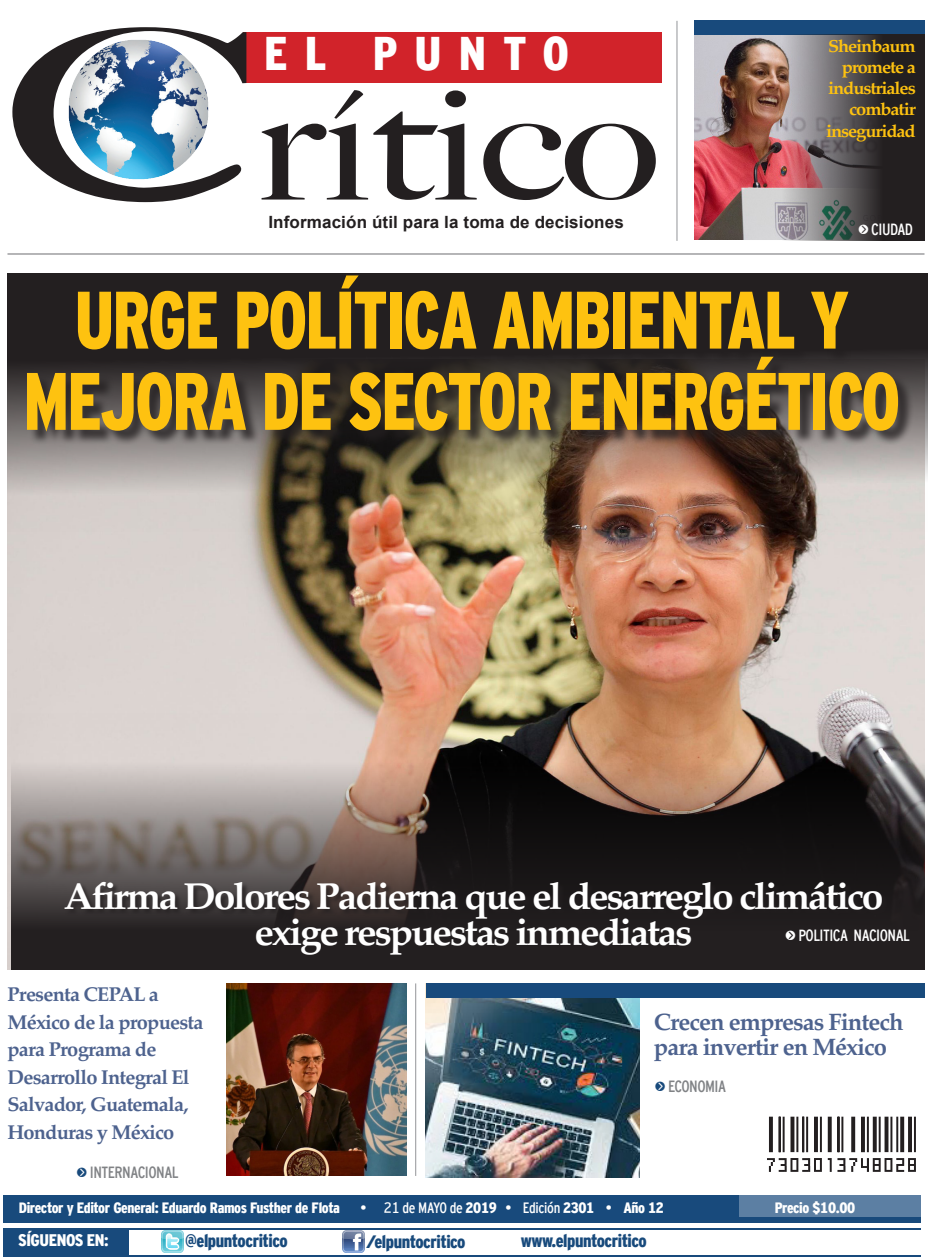
<style>
.page{position:relative;width:932px;height:1258px;background:#fff}
.page>*{position:absolute;margin:0;border:0;box-sizing:border-box;transform-origin:0 0}
._11Tit-rojo_GDE{font:900 81.25px/81.2px "Interstate Cond Mono";letter-spacing:-.025em;color:#fec210;text-align:center;scale:.85 1}
.t1{font:900 47.12px "Interstate Cond Mono";letter-spacing:.36em;color:#fff}
._13_Titulo2das{font:700 37.5px/35px "Palatino";letter-spacing:-.06em;color:#fff;text-align:center;scale:1.04 1}
._13_Titulo2das-2{font:700 23.75px/25px "Palatino";letter-spacing:-.04em;color:#4d628e}
._13_Titulo2das-3{font:700 20px/27.5px "Palatino";letter-spacing:-.04em;color:#4d628e}
.PIE2-Redes{font:900 18px "Interstate Cond Mono";letter-spacing:-.025em;color:#184a7c}
._13_Titulo2das-4{font:700 17.5px/21.2px "Palatino";letter-spacing:-.06em;color:#fec210;text-align:right;scale:1.04 1}
.t2{font:700 16.88px "Arial";letter-spacing:.005em;color:#231f20}
.PIE2Siguenos{font:900 16.75px "Interstate Cond Mono";letter-spacing:-.025em;color:#fff}
.t3{font:16.25px "Interstate Cond Mono";letter-spacing:-.035em;color:#fff}
.t4{font:16.25px "Interstate Cond Mono";letter-spacing:-.035em;color:#808285}
.PIE1_regular{font:900 15px "Interstate Cond Mono";letter-spacing:-.025em;color:#fff}
.PIE1_regular-2{font:15px "Interstate Cond Mono";letter-spacing:-.02em;color:#fff}
.s1{font-family:"KG Arrows";font-size:17.5px}
.s2{font-family:"KG Arrows";font-size:17.5px;color:#184a7c}
.s3{font-weight:900}
.s4{color:#184a7c}
</style>
<div class="page">
<img style="left:7px;top:532px;width:917px;height:438px">
<img style="left:7px;top:273px;width:920px;height:259px">
<div style="left:29px;top:277px;width:885px;height:169px;background:#231f20;opacity:.75"></div>
<svg style="left:11px;top:713px;width:913px;height:257px;background:#71645d"></svg>
<img style="left:695px;top:35px;width:49px;height:204px">
<hr style="left:3px;top:1255px;width:918px;height:2px;background:#184a7c">
<div style="left:4px;top:1195px;width:917px;height:27px;background:#184a7c"></div>
<hr style="left:7px;top:254px;width:917px;height:1px;background:#6c6d70">
<div style="left:3px;top:1229px;width:126px;height:28px;background:#184a7c"></div>
<hr style="left:3px;top:1228px;width:918px;height:1px;background:#184a7c">
<div style="left:739px;top:1195px;width:182px;height:22px;background:#5c7fa3"></div>
<svg style="left:767px;top:1117px;width:149px;height:55px"></svg>
<div style="left:244px;top:32px;width:418px;height:51px;background:#d1232a"></div>
<svg style="left:12px;top:27px;width:234px;height:175px"></svg>
<svg style="left:262px;top:90px;width:394px;height:110px"></svg>
<img style="left:162px;top:1231px;width:21px;height:21px">
<img style="left:343px;top:1231px;width:22px;height:22px">
<div style="left:694px;top:20px;width:230px;height:15px;background:#184a7c"></div>
<img style="left:227px;top:983px;width:180px;height:193px">
<img style="left:426px;top:998px;width:213px;height:180px">
<div style="left:426px;top:983px;width:498px;height:15px;background:#184a7c"></div>
<hr style="left:415px;top:983px;width:1px;height:193px;background:#939598">
<hr style="left:677px;top:21px;width:1px;height:220px;background:#939598">
<img style="left:744px;top:35px;width:181px;height:206px">
<div style="left:65px;top:882px;width:824px;height:79px;background:#231f20;opacity:.75"></div>
<p class="t1" style="left:264px;top:27px;width:306px">EL PUNTO</p>
<p class="t2" style="left:268px;top:211px;width:357px">Información útil para la toma de decisiones</p>
<p class="_13_Titulo2das-4" style="left:826px;top:35px;width:88px">Sheinbaum promete a industriales combatir inseguridad</p>
<p class="t3" style="left:858px;top:220px;width:56px"><span class="s1">u</span> CIUDAD</p>
<p class="_11Tit-rojo_GDE" style="left:23px;top:279px;width:1033px">URGE POLÍTICA AMBIENTAL Y<br>MEJORA DE SECTOR ENERGÉTICO</p>
<p class="_13_Titulo2das" style="left:64px;top:878px;width:790px">Afirma Dolores Padierna que el desarreglo climático exige respuestas inmediatas</p>
<p class="t3" style="left:785px;top:926px;width:126px"><span class="s1">u</span> POLITICA NACIONAL</p>
<p class="_13_Titulo2das-3" style="left:8px;top:980px;width:197px">Presenta CEPAL a<br>México de la propuesta para Programa de<br>Desarrollo Integral El<br>Salvador, Guatemala,<br>Honduras y México</p>
<p class="t4" style="left:77px;top:1163px;width:103px"><span class="s2">u</span> INTERNACIONAL</p>
<p class="_13_Titulo2das-2" style="left:654px;top:1009px;width:251px">Crecen empresas Fintech para invertir en México</p>
<p class="t4" style="left:655px;top:1077px;width:72px"><span class="s2">u</span> ECONOMIA</p>
<p class="PIE1_regular" style="left:19px;top:1200px;width:323px">Director y Editor General: Eduardo Ramos Fusther de Flota</p>
<p class="PIE1_regular-2" style="left:360px;top:1199px;width:305px">• 21 de MAYO de <span class="s3">2019</span> • Edición <span class="s3">2301</span> • <span class="s3">Año 12</span></p>
<p class="PIE1_regular" style="left:775px;top:1200px;width:82px">Precio $10.00</p>
<p class="PIE2Siguenos" style="left:18px;top:1231px;width:96px">SÍGUENOS EN:<span class="s4">:</span></p>
<p class="PIE2-Redes" style="left:185px;top:1231px;width:104px">@elpuntocritico</p>
<p class="PIE2-Redes" style="left:366px;top:1231px;width:101px">/elpuntocritico</p>
<p class="PIE2-Redes" style="left:521px;top:1230px;width:128px">www.elpuntocritico</p>
</div>
